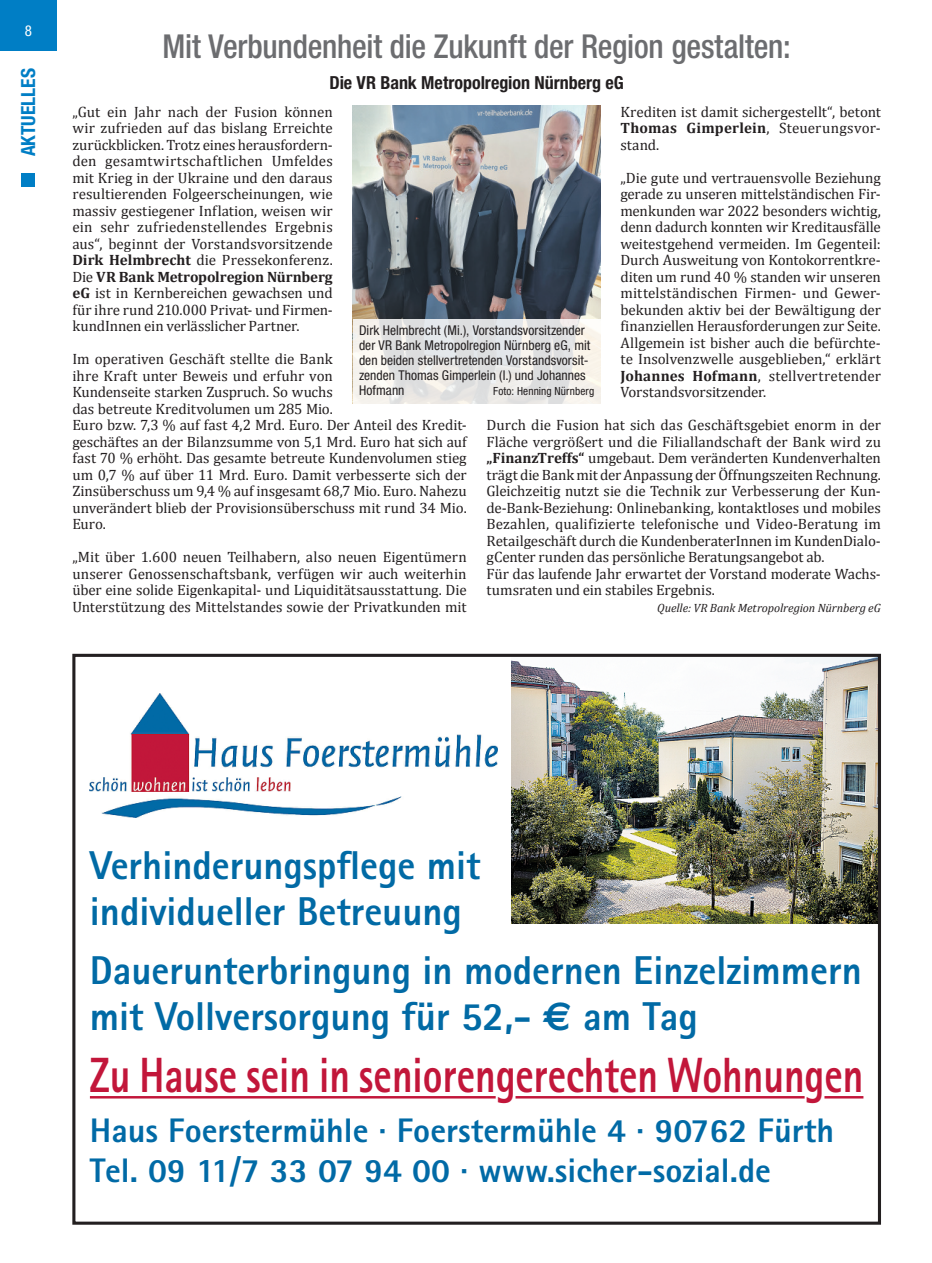
<style>
.page{position:relative;width:932px;height:1263px;background:#fff}
.page>*{position:absolute;margin:0;border:0;box-sizing:border-box;transform-origin:0 0}
.t1{font:800 49.5px "Rotis Sans Serif";color:#c2163a;scale:.8 1}
.t2{font:800 40.35px/46.5px "Rotis Sans Serif";color:#016aa5;scale:.96 1}
.t3{font:800 34.05px/40.3px "Rotis Sans Serif";color:#016aa6}
.HEADLINE{font:500 condensed 33px "Helvetica Neue LT Std";letter-spacing:-.005em;color:#6c6d70;scale:.96 1}
.t4{font:700 condensed 19.5px "Helvetica Neue LT Std";color:#007ec5}
.SUBHEAD{font:700 condensed 18px "Helvetica Neue LT Std";color:#231f20}
.FLIESSTEXT{font:15px/16.5px "Cambria";letter-spacing:-.005em;color:#231f20;text-align:justify}
.t5{font:condensed 15px "Helvetica Neue LT Std";color:#fff}
.BILDUNTERSCHRIFT_SCH{font:condensed 13.5px/15px "Helvetica Neue LT Std";letter-spacing:.005em;color:#231f20}
.QUELLENNACHWEIS{font:italic 12px "Cambria";letter-spacing:-.005em;color:#231f20}
.BILDUNTERSCHRIFT_SCH-2{font:condensed 11.25px "Helvetica Neue LT Std";letter-spacing:.01em;color:#231f20}
.s1{font-weight:700}
.s2{font-family:"Euro Sans";font-weight:700}
</style>
<div class="page">
<div style="left:0;top:0;width:57px;height:51px;background:#007ec5"></div>
<div style="left:21px;top:173px;width:14px;height:14px;background:#007ec5"></div>
<img style="left:352px;top:105px;width:248px;height:214px">
<svg style="left:352px;top:319px;width:248px;height:85px;background:#e8e7e5"></svg>
<img style="left:511px;top:658px;width:365px;height:266px">
<div style="left:72px;top:654px;width:808px;height:571px;border:3px solid #231f20"></div>
<hr style="left:90px;top:1096px;width:405px;height:2px;background:#c2163a">
<hr style="left:515px;top:1096px;width:289px;height:2px;background:#c2163a">
<hr style="left:824px;top:1096px;width:39px;height:2px;background:#c2163a">
<img style="left:90px;top:693px;width:407px;height:124px">
<p class="t5" style="left:25px;top:22px;width:9px">8</p>
<h3 class="t4" style="left:16px;top:156px;width:90px;rotate:-90deg">AKTUELLES</h3>
<p class="HEADLINE" style="left:162px;top:26px;width:655px">Mit Verbundenheit die Zukunft der Region gestalten:</p>
<p class="SUBHEAD" style="left:329px;top:71px;width:296px">Die VR Bank Metropolregion Nürnberg eG</p>
<p class="FLIESSTEXT" style="left:72px;top:103px;width:262px">„Gut ein Jahr nach der Fusion können wir zufrieden auf das bislang Erreichte zurückblicken. Trotz eines herausfordern&shy;den gesamtwirtschaftlichen Umfeldes mit Krieg in der Ukraine und den daraus resultierenden Folgeerscheinungen, wie massiv gestiegener Inflation, weisen wir ein sehr zufriedenstellendes Ergebnis aus“, beginnt der Vorstandsvorsitzende <span class="s1">Dirk Helmbrecht</span> die Pressekonferenz.<br>Die <span class="s1">VR Bank Metropolregion Nürnberg eG</span> ist in Kernbereichen gewachsen und für ihre rund 210.000 Privat- und Firmen&shy;kundInnen ein verlässlicher Partner.</p>
<p class="FLIESSTEXT" style="left:72px;top:351px;width:396px;text-align:left">Im operativen Geschäft stellte die Bank<br>ihre Kraft unter Beweis und erfuhr von<br>Kundenseite starken Zuspruch. So wuchs<br>das betreute Kreditvolumen um 285 Mio.<br>Euro bzw. 7,3 % auf fast 4,2 Mrd. Euro. Der Anteil des Kredit&shy;geschäftes an der Bilanzsumme von 5,1 Mrd. Euro hat sich auf fast 70 % erhöht. Das gesamte betreute Kundenvolumen stieg um 0,7 % auf über 11 Mrd. Euro. Damit verbesserte sich der Zinsüberschuss um 9,4 % auf insgesamt 68,7 Mio. Euro. Nahezu unverändert blieb der Provisionsüberschuss mit rund 34 Mio.<br>Euro.</p>
<p class="FLIESSTEXT" style="left:72px;top:549px;width:396px">„Mit über 1.600 neuen Teilhabern, also neuen Eigentümern unserer Genossenschaftsbank, verfügen wir auch weiterhin über eine solide Eigenkapital- und Liquiditätsausstattung. Die Unterstützung des Mittelstandes sowie der Privatkunden mit</p>
<p class="FLIESSTEXT" style="left:620px;top:103px;width:262px">Krediten ist damit sichergestellt“, betont <span class="s1">Thomas Gimperlein</span>, Steuerungsvor&shy;stand.</p>
<p class="FLIESSTEXT" style="left:620px;top:169px;width:262px">„Die gute und vertrauensvolle Beziehung gerade zu unseren mittelständischen Fir&shy;menkunden war 2022 besonders wichtig, denn dadurch konnten wir Kreditausfälle weitestgehend vermeiden. Im Gegenteil:<br>Durch Ausweitung von Kontokorrentkre&shy;diten um rund 40 % standen wir unseren mittelständischen Firmen- und Gewer&shy;bekunden aktiv bei der Bewältigung der finanziellen Herausforderungen zur Seite.<br>Allgemein ist bisher auch die befürchte&shy;te Insolvenzwelle ausgeblieben,“ erklärt <span class="s1">Johannes Hofmann</span>, stellvertretender Vorstandsvorsitzender.</p>
<p class="FLIESSTEXT" style="left:486px;top:417px;width:396px">Durch die Fusion hat sich das Geschäftsgebiet enorm in der Fläche vergrößert und die Filiallandschaft der Bank wird zu <span class="s1">„FinanzTreffs“</span> umgebaut. Dem veränderten Kundenverhalten trägt die Bank mit der Anpassung der Öffnungszeiten Rechnung.<br>Gleichzeitig nutzt sie die Technik zur Verbesserung der Kun&shy;de-Bank-Beziehung: Onlinebanking, kontaktloses und mobiles Bezahlen, qualifizierte telefonische und Video-Beratung im Retailgeschäft durch die KundenberaterInnen im KundenDialo&shy;gCenter runden das persönliche Beratungsangebot ab.</p>
<p class="FLIESSTEXT" style="left:486px;top:565px;width:396px">Für das laufende Jahr erwartet der Vorstand moderate Wachs&shy;tumsraten und ein stabiles Ergebnis.</p>
<p class="QUELLENNACHWEIS" style="left:657px;top:600px;width:225px">Quelle: VR Bank Metropolregion Nürnberg eG</p>
<p class="BILDUNTERSCHRIFT_SCH" style="left:359px;top:323px;width:233px">Dirk Helmbrecht (Mi.), Vorstandsvorsitzender der VR Bank Metropolregion Nürnberg eG, mit den beiden stellvertretenden Vorstandsvorsit&shy;zenden Thomas Gimperlein (l.) und Johannes Hofmann</p>
<p class="BILDUNTERSCHRIFT_SCH-2" style="left:493px;top:385px;width:103px">Foto: Henning Nürnberg</p>
<p class="t2" style="left:90px;top:841px;width:408px">Verhinderungspflege mit individueller Betreuung</p>
<p class="t2" style="left:90px;top:946px;width:805px">Dauerunterbringung in modernen Einzelzimmern mit Vollversorgung für 52,- <span class="s2">e</span> am Tag</p>
<p class="t1" style="left:90px;top:1044px;width:968px">Zu Hause sein in seniorengerechten Wohnungen</p>
<p class="t3" style="left:90px;top:1110px;width:745px">Haus Foerstermühle · Foerstermühle 4 · 90762 Fürth<br>Tel. 09 11/7 33 07 94 00 · www.sicher-sozial.de</p>
</div>
